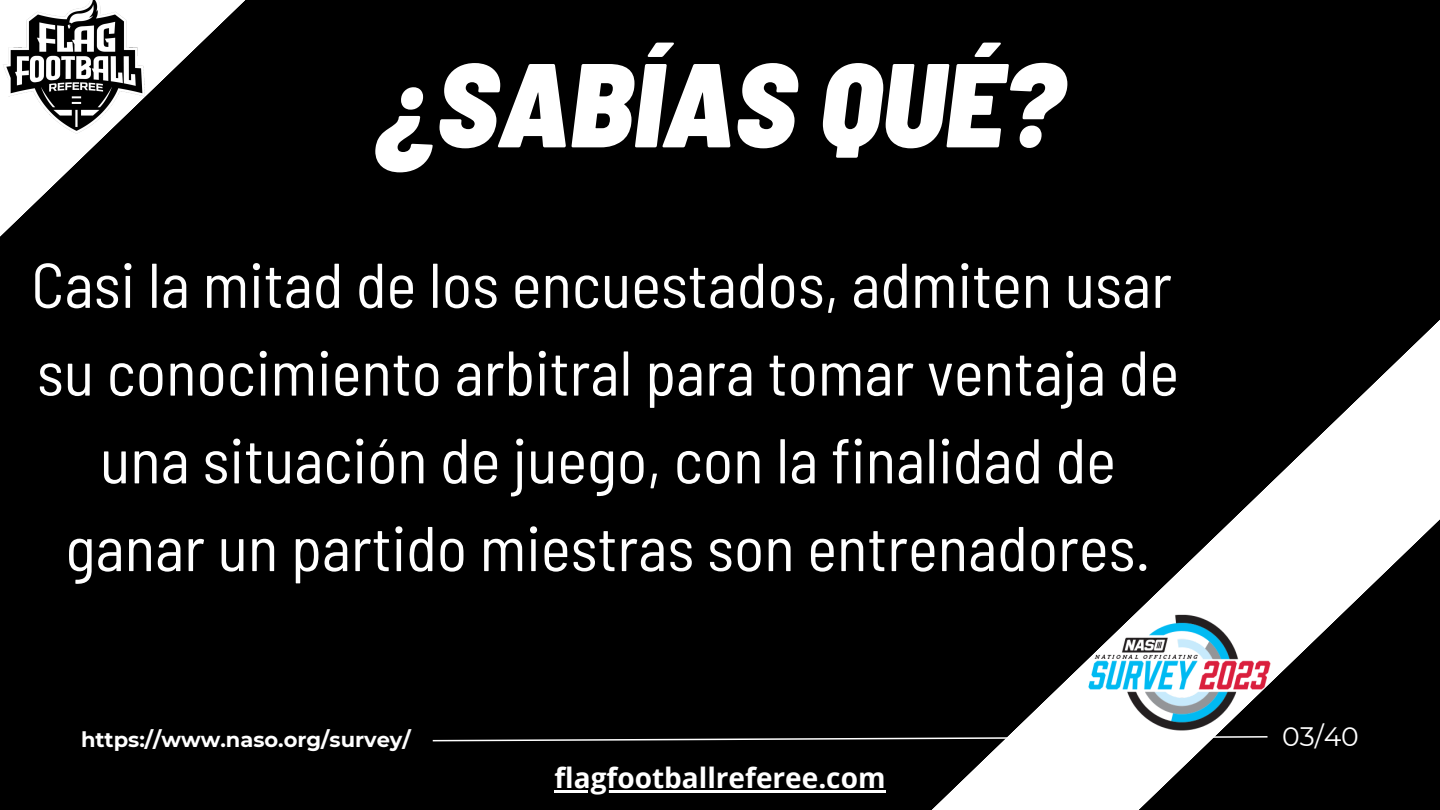
<style>
.page{position:relative;width:1440px;height:810px;background:#000}
.page>*{position:absolute;margin:0;border:0;box-sizing:border-box;transform-origin:0 0}
.t1{font:italic 900 semi-condensed 119.1px "Barlow";color:#fff}
.t2{font:semi-condensed 63.1px/87.8px "Barlow";color:#fff;text-align:center}
.t3{font:700 28px "Open Sans";color:#fff}
.t4{font:26.7px "Montserrat";color:#fff}
.t5{font:700 21px "Montserrat";color:#fff}
</style>
<div class="page">
<svg style="left:679px;top:320px;width:761px;height:490px"></svg>
<svg style="left:432px;top:735px;width:837px;height:7px"></svg>
<svg style="left:0;top:0;width:245px;height:237px"></svg>
<img style="left:0;top:0;width:148px;height:137px">
<img style="left:1086px;top:605px;width:189px;height:132px">
<hr style="left:554px;top:790px;width:332px;height:2px;background:#fff">
<p class="t1" style="left:376px;top:28px;width:689px">¿SABÍAS QUÉ?</p>
<p class="t2" style="left:31px;top:239px;width:1149px">Casi la mitad de los encuestados, admiten usar su conocimiento arbitral para tomar ventaja de una situación de juego, con la finalidad de ganar un partido miestras son entrenadores.</p>
<p class="t5" style="left:81px;top:727px;width:331px">https://www.naso.org/survey/</p>
<p class="t3" style="left:554px;top:759px;width:333px">flagfootballreferee.com</p>
<p class="t4" style="left:1282px;top:720px;width:78px">03/40</p>
</div>
